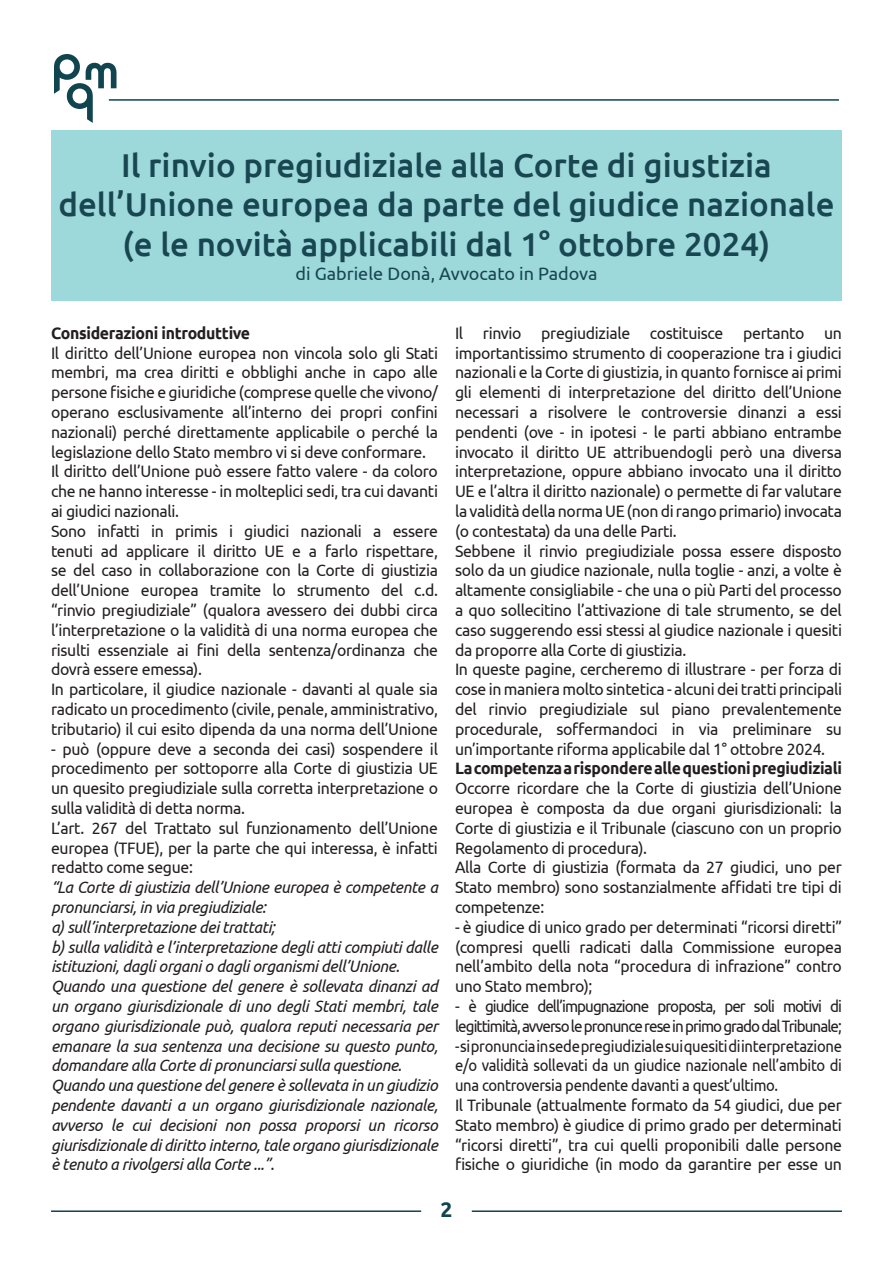
<style>
.page{position:relative;width:893px;height:1263px;background:#fff}
.page>*{position:absolute;margin:0;border:0;box-sizing:border-box;transform-origin:0 0}
.Titolo_paragrafo_articolo{font:500 33px/39.6px "Ubuntu";color:#184651;text-align:center}
.t1{font:700 21px "Ubuntu";color:#10444f}
.Sottotiotolo_articolo{font:18px "Ubuntu";color:#184651}
.Testo_paragrafo_articolo{font:16.5px/19.8px "Ubuntu";letter-spacing:-.02em;color:#231f20;text-align:justify;scale:.96 1}
.Testo_paragrafo_articolo-2{font:italic 16.5px/19.8px "Ubuntu";letter-spacing:-.02em;color:#231f20;scale:.96 1}
.Testo_paragrafo_articolo-3{font:16.5px/19.8px "Ubuntu";letter-spacing:-.02em;color:#231f20;text-align:justify;scale:.9 1}
.Testo_paragrafo_articolo-4{font:16.5px/19.8px "Ubuntu";letter-spacing:-.06em;color:#231f20;scale:.96 1}
.Testo_paragrafo_articolo-5{font:700 16.5px "Ubuntu";letter-spacing:-.02em;color:#231f20;scale:.96 1}
</style>
<div class="page">
<hr style="left:109px;top:99px;width:730px;height:2px;background:#10444f">
<hr style="left:51px;top:1210px;width:370px;height:2px;background:#10444f">
<hr style="left:472px;top:1210px;width:370px;height:2px;background:#10444f">
<svg style="left:54px;top:54px;width:63px;height:69px"></svg>
<div style="left:51px;top:130px;width:791px;height:171px;background:#9dd8db"></div>
<p class="Titolo_paragrafo_articolo" style="left:58px;top:144px;width:778px">Il rinvio pregiudiziale alla Corte di giustizia dell’Unione europea da parte del giudice nazionale (e le novità applicabili dal 1° ottobre 2024)</p>
<p class="Sottotiotolo_articolo" style="left:295px;top:262px;width:304px">di Gabriele Donà, Avvocato in Padova</p>
<p class="Testo_paragrafo_articolo-5" style="left:51px;top:323px;width:209px">Considerazioni introduttive</p>
<p class="Testo_paragrafo_articolo" style="left:51px;top:342px;width:405px">Il diritto dell’Unione europea non vincola solo gli Stati membri, ma crea diritti e obblighi anche in capo alle persone fisiche e giuridiche (comprese quelle che vivono/ operano esclusivamente all’interno dei propri confini nazionali) perché direttamente applicabile o perché la legislazione dello Stato membro vi si deve conformare.</p>
<p class="Testo_paragrafo_articolo" style="left:51px;top:461px;width:405px">Il diritto dell’Unione può essere fatto valere - da coloro che ne hanno interesse - in molteplici sedi, tra cui davanti ai giudici nazionali.</p>
<p class="Testo_paragrafo_articolo" style="left:51px;top:520px;width:405px">Sono infatti in primis i giudici nazionali a essere tenuti ad applicare il diritto UE e a farlo rispettare, se del caso in collaborazione con la Corte di giustizia dell’Unione europea tramite lo strumento del c.d. “rinvio pregiudiziale” (qualora avessero dei dubbi circa l’interpretazione o la validità di una norma europea che risulti essenziale ai fini della sentenza/ordinanza che dovrà essere emessa).</p>
<p class="Testo_paragrafo_articolo" style="left:51px;top:679px;width:405px">In particolare, il giudice nazionale - davanti al quale sia radicato un procedimento (civile, penale, amministrativo, tributario) il cui esito dipenda da una norma dell’Unione</p>
<p class="Testo_paragrafo_articolo" style="left:51px;top:738px;width:405px">- può (oppure deve a seconda dei casi) sospendere il procedimento per sottoporre alla Corte di giustizia UE un quesito pregiudiziale sulla corretta interpretazione o sulla validità di detta norma.</p>
<p class="Testo_paragrafo_articolo" style="left:51px;top:817px;width:405px">L’art. 267 del Trattato sul funzionamento dell’Unione europea (TFUE), per la parte che qui interessa, è infatti redatto come segue:</p>
<p class="Testo_paragrafo_articolo-2" style="left:51px;top:877px;width:405px">“La Corte di giustizia dell’Unione europea è competente a pronunciarsi, in via pregiudiziale:</p>
<p class="Testo_paragrafo_articolo-2" style="left:51px;top:916px;width:235px">a) sull’interpretazione dei trattati;</p>
<p class="Testo_paragrafo_articolo-2" style="left:51px;top:936px;width:405px">b) sulla validità e l’interpretazione degli atti compiuti dalle istituzioni, dagli organi o dagli organismi dell’Unione.</p>
<p class="Testo_paragrafo_articolo-2" style="left:51px;top:976px;width:405px;text-align:justify">Quando una questione del genere è sollevata dinanzi ad un organo giurisdizionale di uno degli Stati membri, tale organo giurisdizionale può, qualora reputi necessaria per emanare la sua sentenza una decisione su questo punto, domandare alla Corte di pronunciarsi sulla questione.</p>
<p class="Testo_paragrafo_articolo-2" style="left:51px;top:1075px;width:405px;text-align:justify">Quando una questione del genere è sollevata in un giudizio pendente davanti a un organo giurisdizionale nazionale, avverso le cui decisioni non possa proporsi un ricorso giurisdizionale di diritto interno, tale organo giurisdizionale è tenuto a rivolgersi alla Corte ...”.</p>
<p class="Testo_paragrafo_articolo" style="left:455px;top:322px;width:405px">Il rinvio pregiudiziale costituisce pertanto un importantissimo strumento di cooperazione tra i giudici nazionali e la Corte di giustizia, in quanto fornisce ai primi gli elementi di interpretazione del diritto dell’Unione necessari a risolvere le controversie dinanzi a essi pendenti (ove - in ipotesi - le parti abbiano entrambe invocato il diritto UE attribuendogli però una diversa interpretazione, oppure abbiano invocato una il diritto UE e l’altra il diritto nazionale) o permette di far valutare la validità della norma UE (non di rango primario) invocata (o contestata) da una delle Parti.</p>
<p class="Testo_paragrafo_articolo" style="left:455px;top:540px;width:405px">Sebbene il rinvio pregiudiziale possa essere disposto solo da un giudice nazionale, nulla toglie - anzi, a volte è altamente consigliabile - che una o più Parti del processo a quo sollecitino l’attivazione di tale strumento, se del caso suggerendo essi stessi al giudice nazionale i quesiti da proporre alla Corte di giustizia.</p>
<p class="Testo_paragrafo_articolo" style="left:455px;top:659px;width:405px">In queste pagine, cercheremo di illustrare - per forza di cose in maniera molto sintetica - alcuni dei tratti principali del rinvio pregiudiziale sul piano prevalentemente procedurale, soffermandoci in via preliminare su un’importante riforma applicabile dal 1° ottobre 2024.</p>
<p class="Testo_paragrafo_articolo-5" style="left:455px;top:758px;width:405px">La competenza a rispondere alle questioni pregiudiziali</p>
<p class="Testo_paragrafo_articolo" style="left:455px;top:778px;width:405px">Occorre ricordare che la Corte di giustizia dell’Unione europea è composta da due organi giurisdizionali: la Corte di giustizia e il Tribunale (ciascuno con un proprio Regolamento di procedura).</p>
<p class="Testo_paragrafo_articolo" style="left:455px;top:857px;width:405px">Alla Corte di giustizia (formata da 27 giudici, uno per Stato membro) sono sostanzialmente affidati tre tipi di competenze:</p>
<p class="Testo_paragrafo_articolo" style="left:455px;top:916px;width:405px">- è giudice di unico grado per determinati “ricorsi diretti” (compresi quelli radicati dalla Commissione europea nell’ambito della nota “procedura di infrazione” contro uno Stato membro);</p>
<p class="Testo_paragrafo_articolo-4" style="left:455px;top:996px;width:405px">- è giudice dell’impugnazione proposta, per soli motivi di legittimità, avverso le pronunce rese in primo grado dal Tribunale;</p>
<p class="Testo_paragrafo_articolo-3" style="left:455px;top:1035px;width:431px">- si pronuncia in sede pregiudiziale sui quesiti di interpretazione e/o validità sollevati da un giudice nazionale nell’ambito di una controversia pendente davanti a quest’ultimo.</p>
<p class="Testo_paragrafo_articolo" style="left:455px;top:1095px;width:405px">Il Tribunale (attualmente formato da 54 giudici, due per Stato membro) è giudice di primo grado per determinati “ricorsi diretti”, tra cui quelli proponibili dalle persone fisiche o giuridiche (in modo da garantire per esse un</p>
<p class="t1" style="left:440px;top:1197px;width:13px">2</p>
</div>
